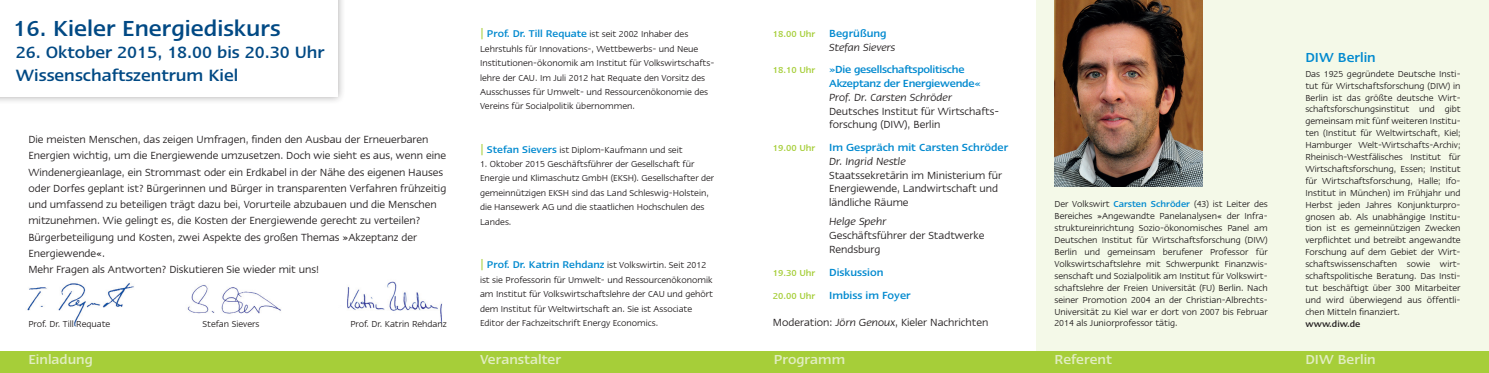
<style>
.page{position:relative;width:1489px;height:373px;background:#fff}
.page>*{position:absolute;margin:0;border:0;box-sizing:border-box;transform-origin:0 0}
.t1{font:500 25px "Linotype Ergo";color:#014984}
.t2{font:500 18.75px/22.5px "Linotype Ergo";color:#014984}
.t3{font:500 15px "Linotype Ergo";color:#e1edc1}
.t4{font:500 15px "Linotype Ergo";color:#0089cf}
.t5{font:11.88px/16.2px "Linotype Ergo";color:#231f20}
.t6{font:500 11.88px/13.8px "Linotype Ergo";color:#0089cf}
.t7{font:italic 11.88px/13.8px "Linotype Ergo";color:#231f20}
.t8{font:500 11.88px/13.8px "Linotype Ergo";letter-spacing:-.02em;color:#0089cf}
.t9{font:10px/11.9px "Linotype Ergo";color:#231f20}
.t10{font:500 10px "Linotype Ergo";color:#231f20}
.s1{font-weight:500;font-size:11.25px;color:#a6ce39}
.s2{font-weight:500;font-size:11.25px;color:#0089cf}
.s3{font-weight:500;font-style:normal;font-size:10px;color:#a6ce39}
.s4{font-weight:500;font-style:normal;color:#0089cf}
.s5{font-size:10px;color:#a6ce39}
.s6{font-weight:400;font-style:italic;color:#231f20}
.s7{font-style:italic}
.s8{font-weight:500;color:#0089cf}
</style>
<div class="page">
<img style="left:187px;top:285px;width:94px;height:29px">
<div style="left:0;top:0;width:346px;height:104px;background:#231f20;opacity:.4"></div>
<div style="left:0;top:0;width:338px;height:96px;background:#fff"></div>
<img style="left:27px;top:283px;width:107px;height:43px">
<img style="left:347px;top:281px;width:95px;height:43px">
<div style="left:1036px;top:0;width:452px;height:369px;background:#f4f9e8"></div>
<div style="left:0;top:351px;width:1488px;height:21px;background:#a6ce39"></div>
<img style="left:1054px;top:0;width:148px;height:186px">
<h1 class="t1" style="left:13px;top:15px;width:269px">16. Kieler Energiediskurs</h1>
<h2 class="t2" style="left:16px;top:41px;width:310px">26. Oktober 2015, 18.00 bis 20.30 Uhr<br>Wissenschaftszentrum Kiel</h2>
<h3 class="t4" style="left:1305px;top:50px;width:72px">DIW Berlin</h3>
<p class="t9" style="left:480px;top:27px;width:236px;line-height:14.4px"><span class="s1">|</span> <span class="s2">Prof. Dr. Till Requate</span> ist seit 2002 Inhaber des Lehrstuhls für Innovations-, Wettbewerbs- und Neue Institutionen-ökonomik am Institut für Volkswirtschafts&shy;lehre der CAU. Im Juli 2012 hat Requate den Vorsitz des Ausschusses für Umwelt- und Ressourcenökonomie des Vereins für Socialpolitik übernommen.</p>
<p class="t9" style="left:480px;top:143px;width:204px"><span class="s1">|</span> <span class="s2">Stefan Sievers</span> ist Diplom-Kaufmann und seit</p>
<p class="t9" style="left:480px;top:156px;width:236px;line-height:14.4px">1. Oktober 2015 Geschäftsführer der Gesellschaft für Energie und Klimaschutz GmbH (EKSH). Gesellschafter der gemeinnützigen EKSH sind das Land Schleswig-Holstein, die Hansewerk AG und die staatlichen Hochschulen des Landes.</p>
<p class="t9" style="left:480px;top:257px;width:234px;line-height:14.4px"><span class="s1">|</span> <span class="s2">Prof. Dr. Katrin Rehdanz</span> ist Volkswirtin. Seit 2012 ist sie Professorin für Umwelt- und Ressourcenökonomik am Institut für Volkswirtschaftslehre der CAU und gehört dem Institut für Weltwirtschaft an. Sie ist Associate Editor der Fachzeitschrift Energy Economics.</p>
<p class="t7" style="left:829px;top:26px;width:68px;text-indent:-56px"><span class="s3">18.00 Uhr</span> <span class="s4">Begrüßung<br></span>Stefan Sievers</p>
<p class="t8" style="left:829px;top:63px;width:153px;text-indent:-56px"><span class="s5">18.10 Uhr</span> »Die gesellschaftspolitische<br>Akzeptanz der Energiewende«</p>
<p class="t7" style="left:829px;top:90px;width:124px">Prof. Dr. Carsten Schröder</p>
<p class="t5" style="left:829px;top:104px;width:171px;line-height:13.8px">Deutsches Institut für Wirtschafts&shy;forschung (DIW), Berlin</p>
<p class="t6" style="left:829px;top:140px;width:181px;text-indent:-56px"><span class="s5">19.00 Uhr</span> Im Gespräch mit Carsten Schröder<br><span class="s6">Dr. Ingrid Nestle</span></p>
<p class="t5" style="left:829px;top:167px;width:175px;line-height:13.8px">Staatssekretärin im Ministerium für<br>Energiewende, Landwirtschaft und ländliche Räume</p>
<p class="t7" style="left:829px;top:214px;width:59px">Helge Spehr</p>
<p class="t5" style="left:829px;top:227px;width:157px;line-height:13.8px">Geschäftsführer der Stadtwerke<br>Rendsburg</p>
<p class="t6" style="left:772px;top:261px;width:139px;line-height:22.5px"><span class="s5">19.30 Uhr</span> Diskussion<br><span class="s5">20.00 Uhr</span> Imbiss im Foyer</p>
<p class="t5" style="left:772px;top:314px;width:217px">Moderation: <span class="s7">Jörn Genoux</span>, Kieler Nachrichten</p>
<p class="t9" style="left:1305px;top:67px;width:157px;text-align:justify">Das 1925 gegründete Deutsche Insti&shy;tut für Wirtschaftsforschung (DIW) in Berlin ist das größte deutsche Wirt&shy;schaftsforschungsinstitut und gibt gemeinsam mit fünf weiteren Institu&shy;ten (Institut für Weltwirtschaft, Kiel; Hamburger Welt-Wirtschafts-Archiv; Rheinisch-Westfälisches Institut für Wirtschaftsforschung, Essen; Institut für Wirtschaftsforschung, Halle; Ifo-Institut in München) im Frühjahr und Herbst jeden Jahres Konjunkturpro&shy;gnosen ab. Als unabhängige Institu&shy;tion ist es gemeinnützigen Zwecken verpflichtet und betreibt angewandte Forschung auf dem Gebiet der Wirt&shy;schaftswissenschaften sowie wirt&shy;schaftspolitische Beratung. Das Insti&shy;tut beschäftigt über 300 Mitarbeiter und wird überwiegend aus öffentli&shy;chen Mitteln finanziert.</p>
<p class="t10" style="left:1305px;top:317px;width:56px">www.diw.de</p>
<p class="t5" style="left:28px;top:131px;width:419px">Die meisten Menschen, das zeigen Umfragen, finden den Ausbau der Erneuerbaren Energien wichtig, um die Energiewende umzusetzen. Doch wie sieht es aus, wenn eine Windenergieanlage, ein Strommast oder ein Erdkabel in der Nähe des eigenen Hauses oder Dorfes geplant ist? Bürgerinnen und Bürger in transparenten Verfahren frühzeitig und umfassend zu beteiligen trägt dazu bei, Vorurteile abzubauen und die Menschen mitzunehmen. Wie gelingt es, die Kosten der Energiewende gerecht zu verteilen?<br>Bürgerbeteiligung und Kosten, zwei Aspekte des großen Themas »Akzeptanz der Energiewende«.<br>Mehr Fragen als Antworten? Diskutieren Sie wieder mit uns!</p>
<p class="t9" style="left:1054px;top:198px;width:215px;text-align:justify">Der Volkswirt <span class="s8">Carsten Schröder</span> (43) ist Leiter des Bereiches »Angewandte Panelanalysen« der Infra&shy;struktureinrichtung Sozio-ökonomisches Panel am Deutschen Institut für Wirtschaftsforschung (DIW)<br>Berlin und gemeinsam berufener Professor für Volkswirtschaftslehre mit Schwerpunkt Finanzwis&shy;senschaft und Sozialpolitik am Institut für Volkswirt&shy;schaftslehre der Freien Universität (FU) Berlin. Nach seiner Promotion 2004 an der Christian-Albrechts-Universität zu Kiel war er dort von 2007 bis Februar 2014 als Juniorprofessor tätig.</p>
<p class="t9" style="left:28px;top:317px;width:83px">Prof. Dr. Till Requate</p>
<p class="t9" style="left:202px;top:317px;width:58px">Stefan Sievers</p>
<p class="t9" style="left:350px;top:317px;width:98px">Prof. Dr. Katrin Rehdanz</p>
<h3 class="t3" style="left:1054px;top:351px;width:59px">Referent</h3>
<h3 class="t3" style="left:28px;top:351px;width:66px">Einladung</h3>
<h3 class="t3" style="left:480px;top:351px;width:82px">Veranstalter</h3>
<h3 class="t3" style="left:773px;top:351px;width:73px">Programm</h3>
<h3 class="t3" style="left:1305px;top:351px;width:72px">DIW Berlin</h3>
</div>
